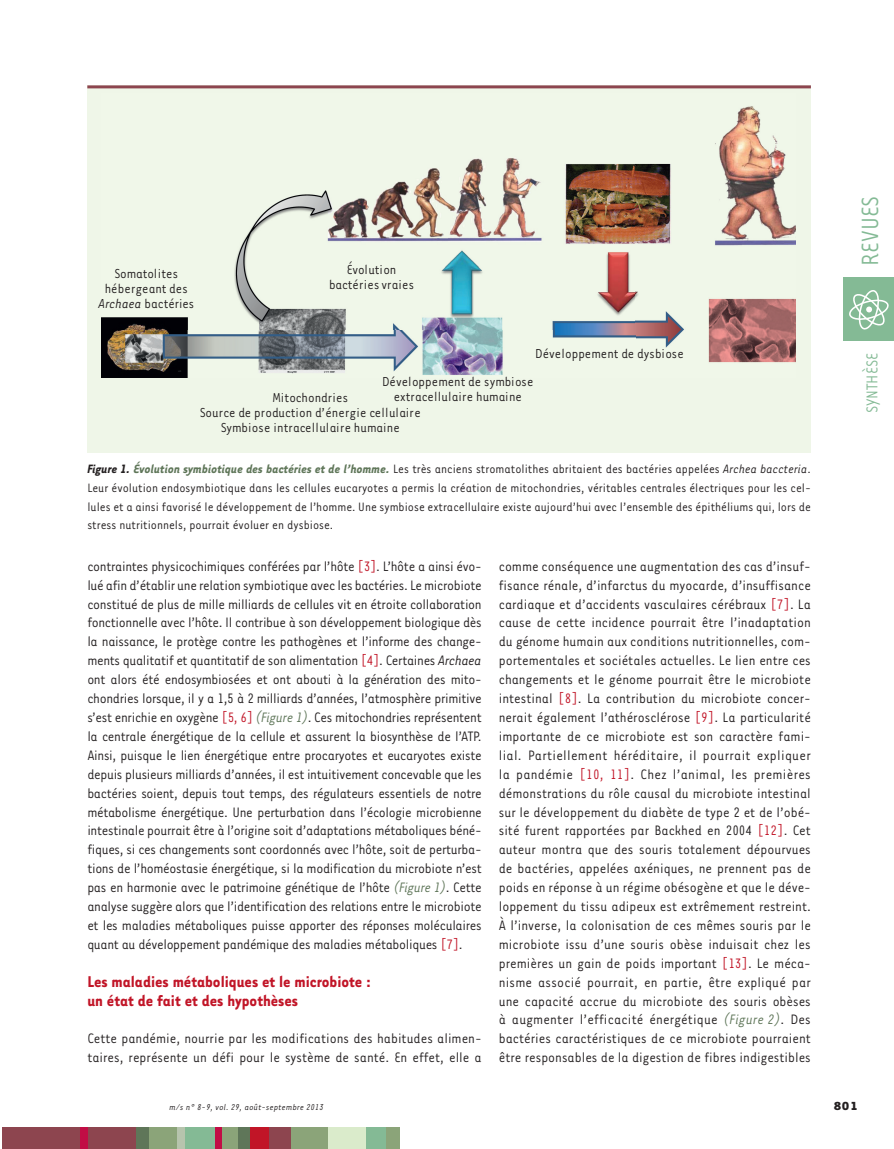
<style>
.page{position:relative;width:894px;height:1149px;background:#fff}
.page>*{position:absolute;margin:0;border:0;box-sizing:border-box;transform-origin:0 0}
.t1{font:27px "Tarzana Narrow";color:#84ba95}
.t2{font:700 18px/18.9px "Tarzana Narrow";color:#c11527}
.t3{font:18px "Tarzana Narrow";color:#84ba95}
.t4{font:15.75px/18.9px "Tarzana Narrow";color:#231f20;text-align:justify}
.t5{font:15px/15px "Tarzana Narrow";color:#231f20;text-align:center}
.t6{font:13.95px/18.9px "Tarzana Narrow";color:#231f20;text-align:justify}
.t7{font:700 13.5px "Tarzana Wide";color:#231f20}
.t8{font:italic 9.75px "Tarzana Narrow";letter-spacing:.025em;color:#231f20}
.s1{font-style:italic}
.s2{font-weight:700;font-style:italic}
.s3{font-weight:700;font-style:italic;color:#5f7659}
.s4{color:#c11527}
.s5{font-style:italic;color:#5f7659}
</style>
<div class="page">
<div style="left:842px;top:277px;width:51px;height:64px;background:#84ba95"></div>
<svg style="left:849px;top:290px;width:40px;height:39px"></svg>
<div style="left:2px;top:1127px;width:134px;height:22px;background:#8d454f"></div>
<div style="left:237px;top:1127px;width:13px;height:22px;background:#5f7659"></div>
<div style="left:80px;top:1127px;width:7px;height:22px;background:#c10d45"></div>
<div style="left:136px;top:1127px;width:21px;height:22px;background:#5f7659"></div>
<div style="left:149px;top:1127px;width:30px;height:22px;background:#8ba479"></div>
<div style="left:177px;top:1127px;width:9px;height:22px;background:#b6c4ad"></div>
<div style="left:185px;top:1127px;width:30px;height:22px;background:#84ba95"></div>
<div style="left:219px;top:1127px;width:19px;height:22px;background:#8ba479"></div>
<div style="left:215px;top:1127px;width:6px;height:22px;background:#c10d45"></div>
<div style="left:250px;top:1127px;width:27px;height:22px;background:#c11527"></div>
<div style="left:289px;top:1127px;width:39px;height:22px;background:#8ba479"></div>
<div style="left:269px;top:1127px;width:21px;height:22px;background:#8d454f"></div>
<div style="left:328px;top:1127px;width:38px;height:22px;background:#daebcb"></div>
<div style="left:366px;top:1127px;width:20px;height:22px;background:#84ba95"></div>
<div style="left:385px;top:1127px;width:14px;height:22px;background:#8ba479"></div>
<div style="left:87px;top:85px;width:723px;height:368px;background:#eff6e8"></div>
<img style="left:101px;top:106px;width:694px;height:272px">
<hr style="left:87px;top:85px;width:723px;height:3px;background:#8d454f">
<p class="t5" style="left:98px;top:268px;width:97px">Somatolites hébergeant des<br><span class="s1">Archaea</span> bactéries</p>
<p class="t5" style="left:329px;top:263px;width:87px">Évolution bactéries vraies</p>
<p class="t5" style="left:535px;top:348px;width:150px">Développement de dysbiose</p>
<p class="t5" style="left:382px;top:375px;width:153px">Développement de symbiose extracellulaire humaine</p>
<p class="t5" style="left:200px;top:391px;width:222px">Mitochondries<br>Source de production d’énergie cellulaire<br>Symbiose intracellulaire humaine</p>
<p class="t6" style="left:87px;top:460px;width:724px"><span class="s2">Figure 1.</span> <span class="s3">Évolution symbiotique des bactéries et de l’homme.</span> Les très anciens stromatolithes abritaient des bactéries appelées <span class="s1">Archea baccteria</span>.<br>Leur évolution endosymbiotique dans les cellules eucaryotes a permis la création de mitochondries, véritables centrales électriques pour les cel&shy;lules et a ainsi favorisé le développement de l’homme. Une symbiose extracellulaire existe aujourd’hui avec l’ensemble des épithéliums qui, lors de stress nutritionnels, pourrait évoluer en dysbiose.</p>
<p class="t4" style="left:87px;top:558px;width:396px">contraintes physicochimiques conférées par l’hôte <span class="s4">[3]</span>. L’hôte a ainsi évo&shy;lué afin d’établir une relation symbiotique avec les bactéries. Le microbiote constitué de plus de mille milliards de cellules vit en étroite collaboration fonctionnelle avec l’hôte. Il contribue à son développement biologique dès la naissance, le protège contre les pathogènes et l’informe des change&shy;ments qualitatif et quantitatif de son alimentation <span class="s4">[4]</span>. Certaines <span class="s1">Archaea </span>ont alors été endosymbiosées et ont abouti à la génération des mito&shy;chondries lorsque, il y a 1,5 à 2 milliards d’années, l’atmosphère primitive s’est enrichie en oxygène <span class="s4">[5, 6]</span> <span class="s5">(Figure 1)</span>. Ces mitochondries représentent la centrale énergétique de la cellule et assurent la biosynthèse de l’ATP.<br>Ainsi, puisque le lien énergétique entre procaryotes et eucaryotes existe depuis plusieurs milliards d’années, il est intuitivement concevable que les bactéries soient, depuis tout temps, des régulateurs essentiels de notre métabolisme énergétique. Une perturbation dans l’écologie microbienne intestinale pourrait être à l’origine soit d’adaptations métaboliques béné&shy;fiques, si ces changements sont coordonnés avec l’hôte, soit de perturba&shy;tions de l’homéostasie énergétique, si la modification du microbiote n’est pas en harmonie avec le patrimoine génétique de l’hôte <span class="s5">(Figure 1)</span>. Cette analyse suggère alors que l’identification des relations entre le microbiote et les maladies métaboliques puisse apporter des réponses moléculaires quant au développement pandémique des maladies métaboliques <span class="s4">[7]</span>.</p>
<p class="t2" style="left:87px;top:973px;width:285px">Les maladies métaboliques et le microbiote : un état de fait et des hypothèses</p>
<p class="t4" style="left:87px;top:1030px;width:396px">Cette pandémie, nourrie par les modifications des habitudes alimen&shy;taires, représente un défi pour le système de santé. En effet, elle a</p>
<p class="t4" style="left:498px;top:558px;width:313px">comme conséquence une augmentation des cas d’insuf&shy;fisance rénale, d’infarctus du myocarde, d’insuffisance cardiaque et d’accidents vasculaires cérébraux <span class="s4">[7]</span>. La cause de cette incidence pourrait être l’inadaptation du génome humain aux conditions nutritionnelles, com&shy;portementales et sociétales actuelles. Le lien entre ces changements et le génome pourrait être le microbiote intestinal <span class="s4">[8]</span>. La contribution du microbiote concer&shy;nerait également l’athérosclérose <span class="s4">[9]</span>. La particularité importante de ce microbiote est son caractère fami&shy;lial. Partiellement héréditaire, il pourrait expliquer la pandémie <span class="s4">[10, 11]</span>. Chez l’animal, les premières démonstrations du rôle causal du microbiote intestinal sur le développement du diabète de type 2 et de l’obé&shy;sité furent rapportées par Backhed en 2004 <span class="s4">[12]</span>. Cet auteur montra que des souris totalement dépourvues de bactéries, appelées axéniques, ne prennent pas de poids en réponse à un régime obésogène et que le déve&shy;loppement du tissu adipeux est extrêmement restreint.<br>À l’inverse, la colonisation de ces mêmes souris par le microbiote issu d’une souris obèse induisait chez les premières un gain de poids important <span class="s4">[13]</span>. Le méca&shy;nisme associé pourrait, en partie, être expliqué par une capacité accrue du microbiote des souris obèses à augmenter l’efficacité énergétique <span class="s5">(Figure 2)</span>. Des bactéries caractéristiques de ce microbiote pourraient être responsables de la digestion de fibres indigestibles</p>
<p class="t1" style="left:860px;top:266px;width:71px;rotate:-90deg">REVUES</p>
<p class="t3" style="left:865px;top:413px;width:62px;rotate:-90deg">SYNTHÈSE</p>
<p class="t8" style="left:169px;top:1103px;width:155px">m/s n° 8-9, vol. 29, août-septembre 2013</p>
<p class="t7" style="left:833px;top:1101px;width:26px">801</p>
</div>
